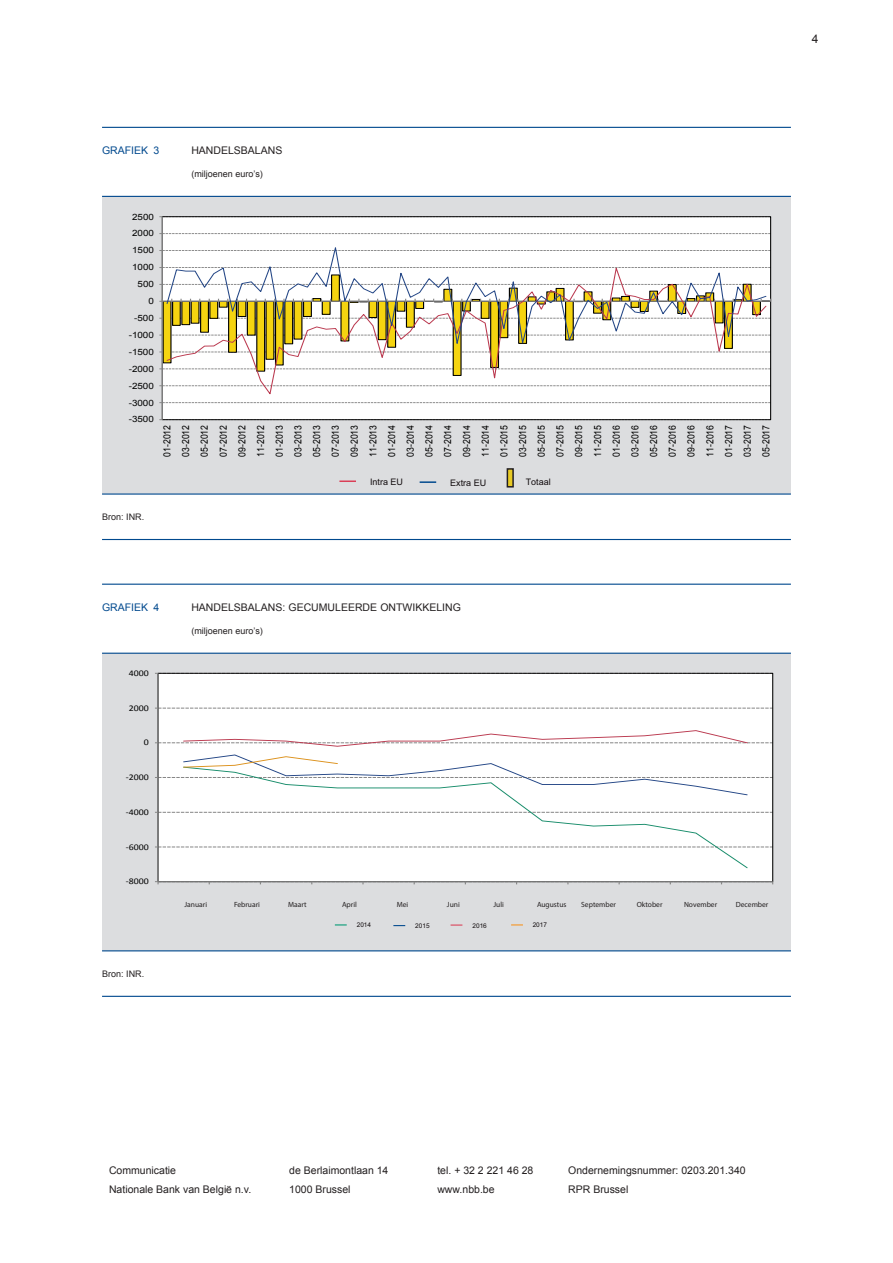
<style>
.page{position:relative;width:893px;height:1263px;background:#fff}
.page>*{position:absolute;margin:0;border:0;box-sizing:border-box;transform-origin:0 0}
.t1{font:12px "Arial";color:#231f20}
.t2{font:10.5px "Arial";color:#231f20}
.t3{font:10.5px "Arial";color:#01498e}
.t4{font:9.9px/18.8px "Arial";letter-spacing:.005em;color:#000;text-align:justify;scale:.88 1}
.t5{font:9px "Arial";color:#231f20}
.t6{font:9px "Arial";color:#130d0f}
.t7{font:8.7px "Arial";letter-spacing:.005em;color:#000;scale:1.14 1}
.t8{font:8.7px "Calibri";letter-spacing:-.005em;color:#000;scale:1.14 1}
.t9{font:7.5px "Myriad Pro";color:#231f20}
.t10{font:6.45px "Arial";color:#130d0f}
</style>
<div class="page">
<div style="left:102px;top:196px;width:689px;height:298px;background:#dcdddf"></div>
<hr style="left:102px;top:127px;width:689px;height:1px;background:#01498e">
<hr style="left:102px;top:196px;width:689px;height:1px;background:#01498e">
<hr style="left:102px;top:493px;width:689px;height:2px;background:#01498e">
<hr style="left:102px;top:539px;width:689px;height:1px;background:#01498e">
<div style="left:162px;top:217px;width:608px;height:203px;background:#fff"></div>
<div style="left:163px;top:301px;width:8px;height:62px;background:#f5d410"></div>
<hr style="left:162px;top:217px;width:1px;height:203px;background:#868686">
<svg style="left:159px;top:419px;width:612px;height:1px"></svg>
<svg style="left:159px;top:402px;width:612px;height:1px"></svg>
<svg style="left:159px;top:351px;width:612px;height:2px"></svg>
<svg style="left:159px;top:233px;width:612px;height:1px"></svg>
<svg style="left:159px;top:216px;width:612px;height:1px"></svg>
<hr style="left:162px;top:301px;width:609px;height:1px;background:#868686">
<svg style="left:166px;top:348px;width:601px;height:47px"></svg>
<svg style="left:166px;top:247px;width:601px;height:101px"></svg>
<svg style="left:339px;top:480px;width:17px;height:2px"></svg>
<svg style="left:420px;top:481px;width:16px;height:2px"></svg>
<div style="left:507px;top:469px;width:6px;height:18px;background:#e8ca25"></div>
<div style="left:507px;top:468px;width:7px;height:19px;border:2px solid #231f20"></div>
<div style="left:102px;top:653px;width:689px;height:298px;background:#dcdddf"></div>
<hr style="left:102px;top:584px;width:689px;height:1px;background:#01498e">
<hr style="left:102px;top:653px;width:689px;height:1px;background:#01498e">
<hr style="left:102px;top:950px;width:689px;height:1px;background:#01498e">
<hr style="left:102px;top:996px;width:689px;height:1px;background:#01498e">
<div style="left:158px;top:673px;width:615px;height:209px;background:#fff"></div>
<hr style="left:158px;top:673px;width:1px;height:209px;background:#868686">
<svg style="left:155px;top:846px;width:618px;height:1px"></svg>
<svg style="left:155px;top:812px;width:618px;height:1px"></svg>
<svg style="left:155px;top:708px;width:618px;height:1px"></svg>
<svg style="left:155px;top:673px;width:618px;height:1px"></svg>
<svg style="left:155px;top:881px;width:618px;height:3px"></svg>
<svg style="left:155px;top:730px;width:618px;height:17px"></svg>
<svg style="left:183px;top:796px;width:565px;height:73px"></svg>
<svg style="left:155px;top:754px;width:618px;height:42px"></svg>
<svg style="left:335px;top:924px;width:12px;height:1px"></svg>
<svg style="left:393px;top:925px;width:12px;height:1px"></svg>
<svg style="left:511px;top:924px;width:12px;height:1px"></svg>
<p class="t3" style="left:102px;top:144px;width:15px">Grafi</p>
<p class="t3" style="left:134px;top:144px;width:27px">ek 3</p>
<p class="t2" style="left:191px;top:144px;width:93px">HANDELSBALANS</p>
<p class="t5" style="left:191px;top:168px;width:73px">(miljoenen euro’s)</p>
<p class="t7" style="left:132px;top:211px;width:21px">2500</p>
<p class="t7" style="left:132px;top:228px;width:21px">2000</p>
<p class="t7" style="left:132px;top:245px;width:21px">1500</p>
<p class="t7" style="left:132px;top:262px;width:21px">1000</p>
<p class="t7" style="left:138px;top:278px;width:16px">500</p>
<p class="t7" style="left:149px;top:295px;width:6px">0</p>
<p class="t7" style="left:134px;top:312px;width:19px">-500</p>
<p class="t7" style="left:129px;top:329px;width:24px">-1000</p>
<p class="t7" style="left:129px;top:346px;width:24px">-1500</p>
<p class="t7" style="left:129px;top:363px;width:24px">-2000</p>
<p class="t7" style="left:129px;top:380px;width:24px">-2500</p>
<p class="t7" style="left:129px;top:397px;width:24px">-3000</p>
<p class="t7" style="left:129px;top:414px;width:24px">-3500</p>
<p class="t4" style="left:158px;top:457px;width:38px;rotate:-90deg">01-2012<br>03-2012<br>05-2012<br>07-2012<br>09-2012<br>11-2012<br>01-2013<br>03-2013<br>05-2013<br>07-2013<br>09-2013<br>11-2013<br>01-2014<br>03-2014<br>05-2014<br>07-2014<br>09-2014<br>11-2014<br>01-2015<br>03-2015<br>05-2015<br>07-2015<br>09-2015<br>11-2015<br>01-2016<br>03-2016<br>05-2016<br>07-2016<br>09-2016<br>11-2016<br>01-2017<br>03-2017<br>05-2017</p>
<p class="t6" style="left:370px;top:476px;width:35px">Intra EU</p>
<p class="t6" style="left:450px;top:476px;width:38px">Extra EU</p>
<p class="t6" style="left:526px;top:476px;width:27px">Totaal</p>
<p class="t5" style="left:102px;top:511px;width:44px">Bron: INR.</p>
<p class="t3" style="left:102px;top:601px;width:15px">Grafi</p>
<p class="t3" style="left:134px;top:601px;width:27px">ek 4</p>
<p class="t2" style="left:191px;top:601px;width:232px">HANDELSBALANS: GECUMULEERDE ONTWIKKE</p>
<p class="t2" style="left:436px;top:601px;width:26px">LING</p>
<p class="t5" style="left:191px;top:625px;width:73px">(miljoenen euro’s)</p>
<p class="t8" style="left:129px;top:667px;width:19px">4000</p>
<p class="t8" style="left:129px;top:702px;width:19px">2000</p>
<p class="t8" style="left:144px;top:737px;width:6px">0</p>
<p class="t8" style="left:126px;top:772px;width:22px">-2000</p>
<p class="t8" style="left:126px;top:806px;width:22px">-4000</p>
<p class="t8" style="left:126px;top:841px;width:22px">-6000</p>
<p class="t8" style="left:126px;top:876px;width:22px">-8000</p>
<p class="t5" style="left:102px;top:968px;width:44px">Bron: INR.</p>
<p class="t9" style="left:185px;top:899px;width:24px">Januari</p>
<p class="t9" style="left:234px;top:899px;width:27px">Februari</p>
<p class="t9" style="left:288px;top:899px;width:20px">Maart</p>
<p class="t9" style="left:342px;top:899px;width:16px">April</p>
<p class="t9" style="left:397px;top:899px;width:13px">Mei</p>
<p class="t9" style="left:447px;top:899px;width:14px">Juni</p>
<p class="t9" style="left:493px;top:899px;width:12px">Juli</p>
<p class="t9" style="left:537px;top:899px;width:31px">Augustus</p>
<p class="t9" style="left:581px;top:899px;width:36px">September</p>
<p class="t9" style="left:637px;top:899px;width:27px">Oktober</p>
<p class="t9" style="left:684px;top:899px;width:35px">November</p>
<p class="t9" style="left:736px;top:899px;width:34px">December</p>
<p class="t10" style="left:357px;top:921px;width:16px">2014</p>
<p class="t10" style="left:415px;top:921px;width:16px">2015</p>
<p class="t10" style="left:472px;top:921px;width:16px">2016</p>
<p class="t10" style="left:533px;top:921px;width:16px">2017</p>
<p class="t1" style="left:812px;top:31px;width:8px">4</p>
<p class="t2" style="left:109px;top:1163px;width:69px">Communicatie</p>
<p class="t2" style="left:289px;top:1163px;width:101px">de Berlaimontlaan 14</p>
<p class="t2" style="left:437px;top:1163px;width:98px">tel. + 32 2 221 46 28</p>
<p class="t2" style="left:568px;top:1163px;width:179px">Ondernemingsnummer: 0203.201.340</p>
<p class="t2" style="left:109px;top:1182px;width:144px">Nationale Bank van België n.v.</p>
<p class="t2" style="left:289px;top:1182px;width:63px">1000 Brussel</p>
<p class="t2" style="left:437px;top:1182px;width:59px">www.nbb.be</p>
<p class="t2" style="left:568px;top:1182px;width:62px">RPR Brussel</p>
</div>
